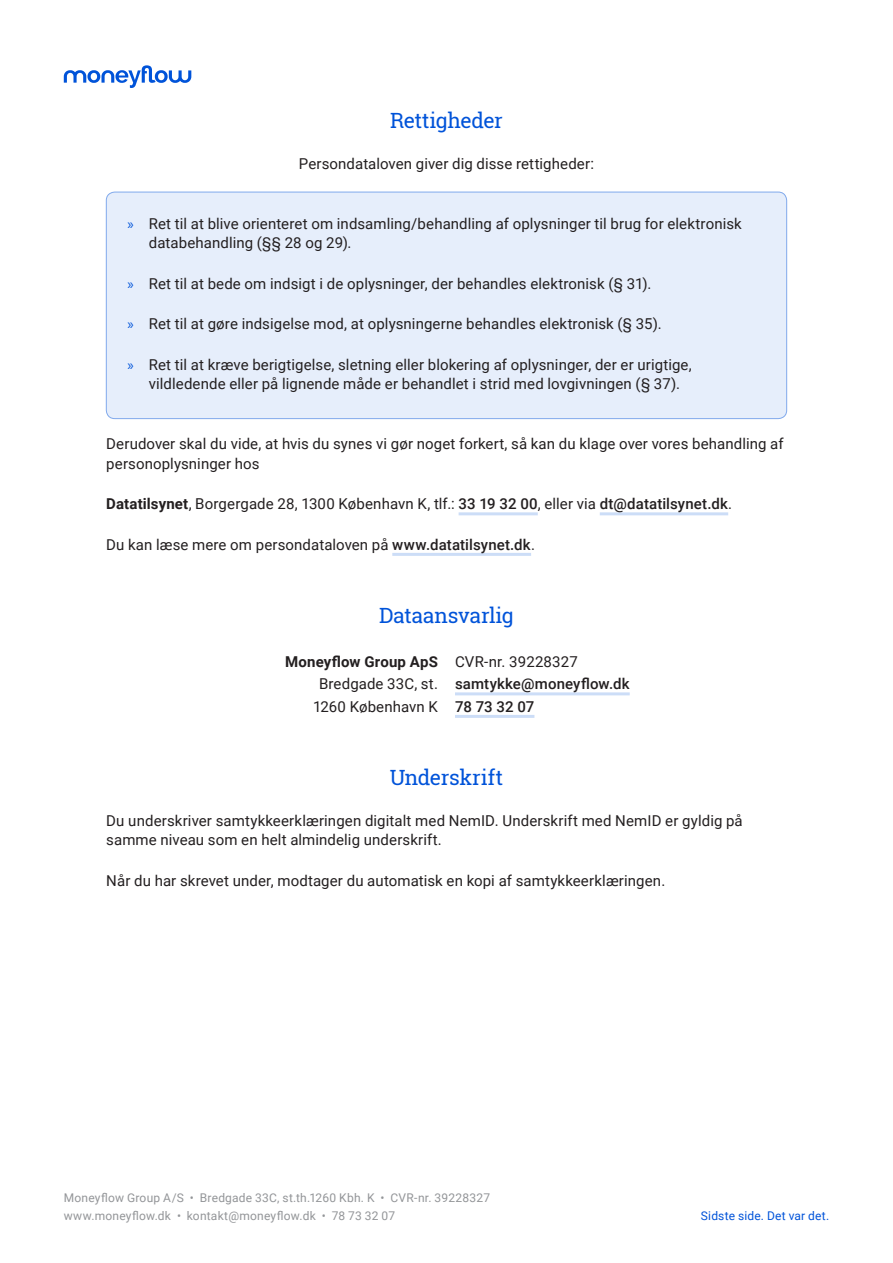
<style>
.page{position:relative;width:893px;height:1263px;background:#fff}
.page>*{position:absolute;margin:0;border:0;box-sizing:border-box;transform-origin:0 0}
.t1{font:21px "Roboto Slab";letter-spacing:-.015em;color:#0053d9}
.t2{font:15px/19.5px "Roboto";letter-spacing:.005em;color:#231f20}
.t3{font:500 15px "Roboto";letter-spacing:.01em;color:#231f20}
.t4{font:700 15px "Roboto";letter-spacing:.01em;color:#231f20}
.t5{font:12px/18px "Roboto";letter-spacing:.015em;color:#939598}
.t6{font:12px "Roboto";letter-spacing:.015em;color:#0053d9}
.s1{font-family:"Myriad Pro";color:#0053d9}
.s2{font-weight:700}
.s3{font-weight:500}
.s4{font-weight:400}
</style>
<div class="page">
<div style="left:106px;top:192px;width:681px;height:227px;background:#e6eefb;border-radius:9px"></div>
<div style="left:106px;top:192px;width:681px;height:227px;border:1px solid #80a9ec;border-radius:9px"></div>
<hr style="left:459px;top:512px;width:79px;height:3px;background:#ccddf7">
<hr style="left:600px;top:512px;width:128px;height:3px;background:#ccddf7">
<hr style="left:392px;top:553px;width:139px;height:3px;background:#ccddf7">
<hr style="left:455px;top:692px;width:175px;height:3px;background:#ccddf7">
<hr style="left:455px;top:715px;width:79px;height:3px;background:#ccddf7">
<svg style="left:101px;top:65px;width:67px;height:18px"></svg>
<h1 class="t1" style="left:390px;top:106px;width:114px">Rettigheder</h1>
<p class="t2" style="left:299px;top:153px;width:297px">Persondataloven giver dig disse rettigheder:</p>
<p class="t2" style="left:149px;top:213px;width:594px;text-indent:-21px"><span class="s1">»</span> Ret til at blive orienteret om indsamling/behandling af oplysninger til brug for elektronisk databehandling (§§ 28 og 29).</p>
<p class="t2" style="left:128px;top:273px;width:525px"><span class="s1">»</span> Ret til at bede om indsigt i de oplysninger, der behandles elektronisk (§ 31).</p>
<p class="t2" style="left:128px;top:314px;width:536px"><span class="s1">»</span> Ret til at gøre indsigelse mod, at oplysningerne behandles elektronisk (§ 35).</p>
<p class="t2" style="left:149px;top:354px;width:544px;text-indent:-21px"><span class="s1">»</span> Ret til at kræve berigtigelse, sletning eller blokering af oplysninger, der er urigtige, vildledende eller på lignende måde er behandlet i strid med lovgivningen (§ 37).</p>
<p class="t2" style="left:106px;top:434px;width:679px">Derudover skal du vide, at hvis du synes vi gør noget forkert, så kan du klage over vores behandling af personoplysninger hos</p>
<p class="t2" style="left:106px;top:494px;width:627px"><span class="s2">Datatilsynet</span>, Borgergade 28, 1300 København K, tlf.: <span class="s3">33 19 32 00</span>, eller via <span class="s3">dt@datatilsynet.dk</span>.</p>
<p class="t2" style="left:106px;top:534px;width:430px">Du kan læse mere om persondataloven på <span class="s3">www.datatilsynet.dk</span>.</p>
<h1 class="t1" style="left:379px;top:601px;width:136px">Dataansvarlig</h1>
<p class="t4" style="left:285px;top:651px;width:294px">Moneyflow Group ApS <span class="s4">CVR-nr. 39228327</span></p>
<p class="t3" style="left:319px;top:673px;width:312px"><span class="s4">Bredgade 33C, st.</span> samtykke@moneyflow.dk</p>
<p class="t2" style="left:313px;top:696px;width:223px">1260 København K <span class="s3">78 73 32 07</span></p>
<h1 class="t1" style="left:390px;top:763px;width:115px">Underskrift</h1>
<p class="t2" style="left:106px;top:810px;width:638px">Du underskriver samtykkeerklæringen digitalt med NemID. Underskrift med NemID er gyldig på samme niveau som en helt almindelig underskrift.</p>
<p class="t2" style="left:106px;top:870px;width:560px">Når du har skrevet under, modtager du automatisk en kopi af samtykkeerklæringen.</p>
<p class="t5" style="left:64px;top:1189px;width:428px">Moneyflow Group A/S • Bredgade 33C, st.th.1260 Kbh. K • CVR-nr. 39228327 www.moneyflow.dk • kontakt@moneyflow.dk • 78 73 32 07</p>
<p class="t6" style="left:701px;top:1208px;width:130px">Sidste side. Det var det.</p>
</div>
